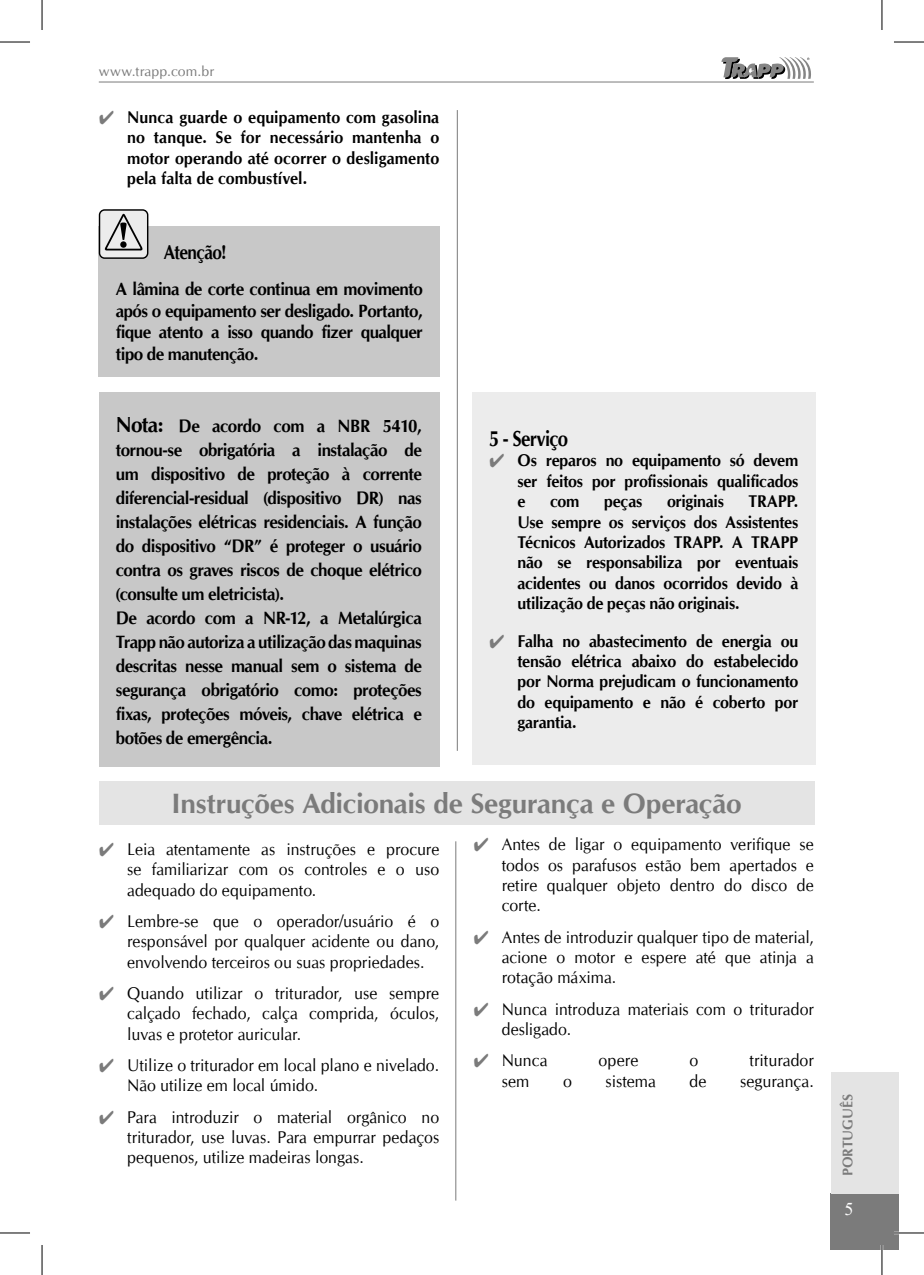
<style>
.page{position:relative;width:924px;height:1275px;background:#fff}
.page>*{position:absolute;margin:0;border:0;box-sizing:border-box;transform-origin:0 0}
.t1{font:700 28px "CG Omega";letter-spacing:-.01em;color:#7b7b7b}
.t2{font:700 21.8px "CG Omega";letter-spacing:-.035em;color:#000;scale:.85 1}
.t3{font:700 20.2px "CG Omega";letter-spacing:-.03em;color:#000;scale:.85 1}
.t4{font:18px "Times New Roman";color:#fff}
.t5{font:700 17.8px/24px "CG Omega";letter-spacing:-.03em;color:#000;text-align:justify;scale:.95 1}
.t6{font:17px/20.4px "CG Omega";letter-spacing:.005em;color:#000;text-align:justify;scale:.94 1}
.t7{font:700 17px/20.4px "CG Omega";letter-spacing:-.015em;color:#000;text-align:justify;scale:.94 1}
.t8{font:14px "CG Omega";letter-spacing:.015em;color:#7a7a7a}
.t9{font:700 14px "CG Omega";color:#7b7b7b}
.s1{font-size:21.8px}
</style>
<div class="page">
<div style="left:830px;top:1193px;width:68px;height:57px;background:#7b7b7b"></div>
<div style="left:830px;top:1071px;width:68px;height:122px;background:#e4e4e4"></div>
<hr style="left:99px;top:82px;width:714px;height:1px;background:#7b7b7b">
<svg style="left:721px;top:57px;width:89px;height:22px"></svg>
<div style="left:99px;top:226px;width:341px;height:151px;background:#c8c8c8"></div>
<div style="left:99px;top:210px;width:49px;height:48px;background:#ececec;border-radius:5px"></div>
<div style="left:99px;top:209px;width:49px;height:50px;border:1px solid #000;border-radius:5px"></div>
<svg style="left:104px;top:213px;width:39px;height:38px"></svg>
<div style="left:100px;top:392px;width:340px;height:374px;background:#c8c8c8"></div>
<div style="left:472px;top:392px;width:343px;height:373px;background:#ececec"></div>
<div style="left:99px;top:781px;width:715px;height:43px;background:#e4e4e4"></div>
<hr style="left:456px;top:110px;width:1px;height:641px;background:#7b7b7b">
<hr style="left:455px;top:841px;width:1px;height:359px;background:#7b7b7b">
<hr style="left:893px;top:1231px;width:30px;height:3px;background:#fff">
<hr style="left:880px;top:1245px;width:2px;height:30px;background:#fff">
<hr style="left:0;top:42px;width:30px;height:1px;background:#000">
<hr style="left:893px;top:42px;width:30px;height:1px;background:#000">
<hr style="left:0;top:1232px;width:30px;height:1px;background:#000">
<hr style="left:893px;top:1232px;width:30px;height:1px;background:#000">
<hr style="left:42px;top:0;width:1px;height:30px;background:#000">
<hr style="left:42px;top:1245px;width:1px;height:30px;background:#000">
<hr style="left:881px;top:0;width:1px;height:30px;background:#000">
<hr style="left:881px;top:1245px;width:1px;height:30px;background:#000">
<p class="t8" style="left:99px;top:62px;width:117px">www.trapp.com.br</p>
<p class="t7" style="left:127px;top:107px;width:333px">Nunca guarde o equipamento com gasolina no tanque. Se for necessário mantenha o motor operando até ocorrer o desligamento pela falta de combustível.</p>
<p class="t3" style="left:164px;top:239px;width:75px">Atenção!</p>
<p class="t5" style="left:116px;top:278px;width:324px;line-height:21.6px">A lâmina de corte continua em movimento após o equipamento ser desligado. Portanto, fique atento a isso quando fizer qualquer tipo de manutenção.</p>
<p class="t5" style="left:116px;top:413px;width:323px;text-align:left"><span class="s1">Nota:</span> De acordo com a NBR 5410, tornou-se obrigatória a instalação de um dispositivo de proteção à corrente diferencial-residual (dispositivo DR) nas instalações elétricas residenciais. A função do dispositivo “DR” é proteger o usuário contra os graves riscos de choque elétrico (consulte um eletricista).<br>De acordo com a NR-12, a Metalúrgica Trapp não autoriza a utilização das maquinas descritas nesse manual sem o sistema de segurança obrigatório como: proteções fixas, proteções móveis, chave elétrica e botões de emergência.</p>
<p class="t2" style="left:489px;top:425px;width:94px">5 - Serviço</p>
<p class="t7" style="left:517px;top:450px;width:300px">Os reparos no equipamento só devem ser feitos por profissionais qualificados e</p>
<p class="t7" style="left:549px;top:491px;width:33px">com</p>
<p class="t7" style="left:603px;top:491px;width:42px">peças</p>
<p class="t7" style="left:666px;top:491px;width:62px">originais</p>
<p class="t7" style="left:517px;top:491px;width:300px;text-indent:231px">TRAPP.<br>Use sempre os serviços dos Assistentes Técnicos Autorizados TRAPP. A TRAPP não se responsabiliza por eventuais acidentes ou danos ocorridos devido à utilização de peças não originais.</p>
<p class="t7" style="left:517px;top:630px;width:300px">Falha no abastecimento de energia ou tensão elétrica abaixo do estabelecido por Norma prejudicam o funcionamento do equipamento e não é coberto por garantia.</p>
<h1 class="t1" style="left:171px;top:786px;width:571px">Instruções Adicionais de Segurança e Operação</h1>
<p class="t6" style="left:127px;top:839px;width:333px">Leia atentamente as instruções e procure se familiarizar com os controles e o uso adequado do equipamento.</p>
<p class="t6" style="left:127px;top:911px;width:333px">Lembre-se que o operador/usuário é o responsável por qualquer acidente ou dano, envolvendo terceiros ou suas propriedades.</p>
<p class="t6" style="left:127px;top:983px;width:333px">Quando utilizar o triturador, use sempre calçado fechado, calça comprida, óculos, luvas e protetor auricular.</p>
<p class="t6" style="left:127px;top:1055px;width:333px">Utilize o triturador em local plano e nivelado.<br>Não utilize em local úmido.</p>
<p class="t6" style="left:127px;top:1106px;width:333px">Para introduzir o material orgânico no triturador, use luvas. Para empurrar pedaços pequenos, utilize madeiras longas.</p>
<p class="t6" style="left:501px;top:834px;width:333px">Antes de ligar o equipamento verifique se todos os parafusos estão bem apertados e retire qualquer objeto dentro do disco de corte.</p>
<p class="t6" style="left:501px;top:927px;width:333px">Antes de introduzir qualquer tipo de material, acione o motor e espere até que atinja a rotação máxima.</p>
<p class="t6" style="left:501px;top:999px;width:333px">Nunca introduza materiais com o triturador desligado.</p>
<p class="t6" style="left:501px;top:1050px;width:50px">Nunca</p>
<p class="t6" style="left:598px;top:1050px;width:44px">opere</p>
<p class="t6" style="left:689px;top:1050px;width:11px">o</p>
<p class="t6" style="left:749px;top:1050px;width:70px">triturador</p>
<p class="t6" style="left:501px;top:1070px;width:31px">sem</p>
<p class="t6" style="left:563px;top:1070px;width:11px">o</p>
<p class="t6" style="left:605px;top:1070px;width:55px">sistema</p>
<p class="t6" style="left:689px;top:1070px;width:20px">de</p>
<p class="t6" style="left:739px;top:1070px;width:80px">segurança.</p>
<p class="t9" style="left:838px;top:1176px;width:84px;rotate:-90deg">PORTUGUÊS</p>
<p class="t4" style="left:844px;top:1196px;width:10px">5</p>
</div>
